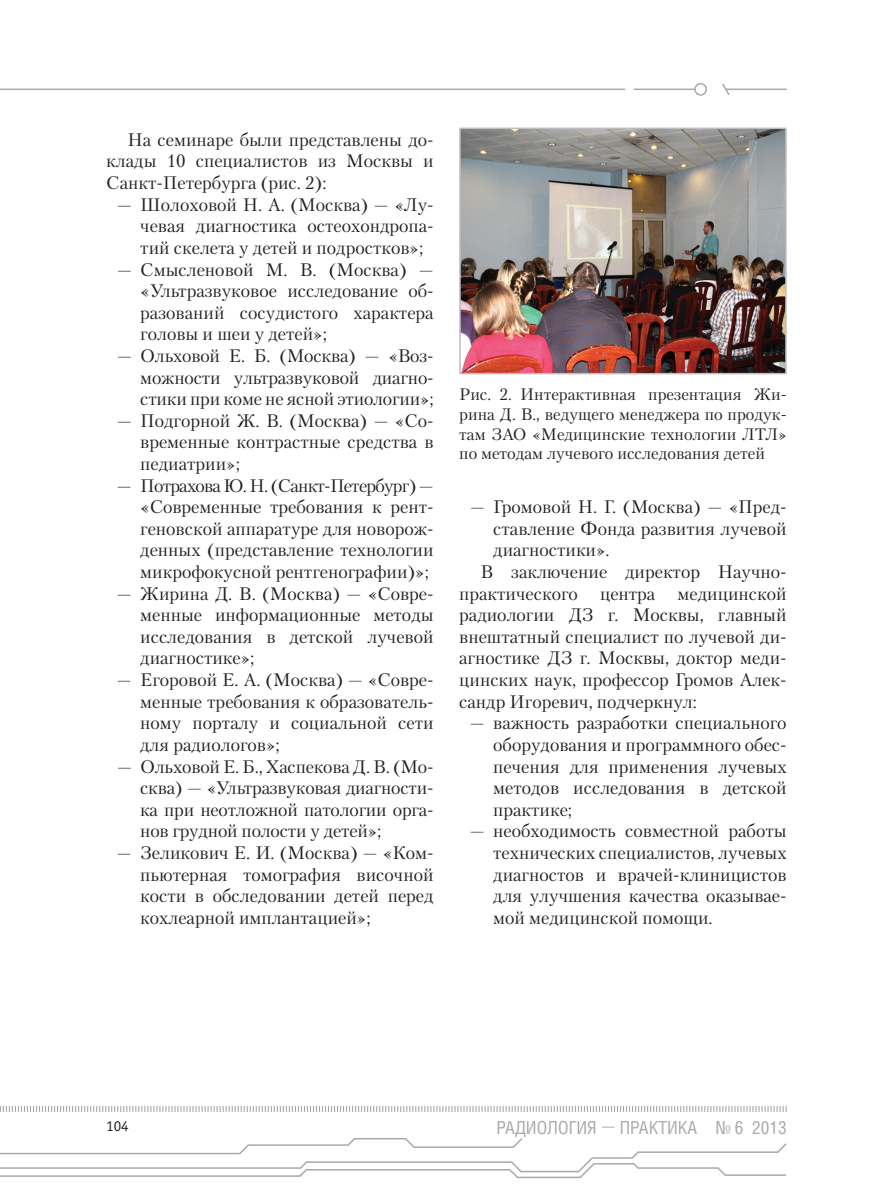
<style>
.page{position:relative;width:893px;height:1191px;background:#fff}
.page>*{position:absolute;margin:0;border:0;box-sizing:border-box;transform-origin:0 0}
.t1{font:18px/21.6px "Petersburg C";color:#231f20;text-align:justify}
.t2{font:18px "Helios Cond";color:#a8a9ad}
.t3{font:16.5px/19.8px "Petersburg C";color:#231f20;text-align:justify}
.t4{font:15px "Officina Sans C";color:#231f20}
.s1{font-family:"Petersburg C";font-weight:700}
</style>
<div class="page">
<svg style="left:0;top:1106px;width:787px;height:6px"></svg>
<svg style="left:0;top:1138px;width:787px;height:40px"></svg>
<hr style="left:0;top:89px;width:625px;height:1px;background:#a8a9ad">
<hr style="left:634px;top:89px;width:61px;height:1px;background:#a8a9ad">
<div style="left:694px;top:83px;width:13px;height:13px;border:2px solid #a8a9ad;border-radius:50%"></div>
<hr style="left:725px;top:89px;width:62px;height:1px;background:#a8a9ad">
<svg style="left:722px;top:83px;width:9px;height:12px"></svg>
<img style="left:462px;top:131px;width:322px;height:240px">
<div style="left:459px;top:128px;width:328px;height:246px;border:2px solid #bcbdc0"></div>
<p class="t1" style="left:106px;top:129px;width:329px;text-indent:21px">На семинаре были представлены до&shy;клады 10 специалистов из Москвы и Санкт-Петербурга (рис. 2):</p>
<p class="t1" style="left:140px;top:193px;width:295px;text-indent:-23px">— Шолоховой Н. А. (Москва) — «Лу&shy;чевая диагностика остеохондропа&shy;тий скелета у детей и подростков»;</p>
<p class="t1" style="left:140px;top:258px;width:295px;text-indent:-23px">— Смысленовой М. В. (Москва) — «Ультразвуковое исследование об&shy;разований сосудистого характера головы и шеи у детей»;</p>
<p class="t1" style="left:140px;top:345px;width:295px;text-indent:-23px">— Ольховой Е. Б. (Москва) — «Воз&shy;можности ультразвуковой диагно&shy;стики при коме не ясной этиологии»;</p>
<p class="t1" style="left:140px;top:409px;width:295px;text-indent:-23px">— Подгорной Ж. В. (Москва) — «Со&shy;временные контрастные средства в педиатрии»;</p>
<p class="t1" style="left:140px;top:474px;width:295px;text-indent:-23px">— Потрахова Ю. Н. (Санкт-Петербург) — «Современные требования к рент&shy;геновской аппаратуре для новорож&shy;денных (представление технологии микрофокусной рентгенографии)»;</p>
<p class="t1" style="left:140px;top:582px;width:295px;text-indent:-23px">— Жирина Д. В. (Москва) — «Совре&shy;менные информационные методы исследования в детской лучевой диагностике»;</p>
<p class="t1" style="left:140px;top:669px;width:295px;text-indent:-23px">— Егоровой Е. А. (Москва) — «Совре&shy;менные требования к образователь&shy;ному порталу и социальной сети для радиологов»;</p>
<p class="t1" style="left:140px;top:755px;width:295px;text-indent:-23px">— Ольховой Е. Б., Хаспекова Д. В. (Мо&shy;сква) — «Ультразвуковая диагности&shy;ка при неотложной патологии орга&shy;нов грудной полости у детей»;</p>
<p class="t1" style="left:140px;top:841px;width:295px;text-indent:-23px">— Зеликович Е. И. (Москва) — «Ком&shy;пьютерная томография височной кости в обследовании детей перед кохлеарной имплантацией»;</p>
<p class="t3" style="left:459px;top:384px;width:329px">Рис. 2. Интерактивная презентация Жи&shy;рина Д. В., ведущего менеджера по продук&shy;там ЗАО «Медицинские технологии ЛТЛ» по методам лучевого исследования детей</p>
<p class="t1" style="left:470px;top:496px;width:318px">— Громовой Н. Г. (Москва) — «Пред-</p>
<p class="t1" style="left:493px;top:517px;width:295px">ставление Фонда развития лучевой</p>
<p class="t1" style="left:493px;top:539px;width:118px">диагностики».</p>
<p class="t1" style="left:480px;top:561px;width:308px">В заключение директор Научно-</p>
<p class="t1" style="left:459px;top:582px;width:329px">практического центра медицинской</p>
<p class="t1" style="left:459px;top:604px;width:329px">радиологии ДЗ г. Москвы, главный</p>
<p class="t1" style="left:459px;top:625px;width:329px">внештатный специалист по лучевой ди-</p>
<p class="t1" style="left:459px;top:647px;width:329px">агностике ДЗ г. Москвы, доктор меди-</p>
<p class="t1" style="left:459px;top:669px;width:329px">цинских наук, профессор Громов Алек-</p>
<p class="t1" style="left:459px;top:690px;width:239px">сандр Игоревич, подчеркнул:</p>
<p class="t1" style="left:493px;top:712px;width:295px;text-align:left;text-indent:-23px">— важность разработки специального оборудования и программного обес&shy;печения для применения лучевых методов исследования в детской практике;</p>
<p class="t1" style="left:493px;top:820px;width:295px;text-indent:-23px">— необходимость совместной работы технических специалистов, лучевых диагностов и врачей-клиницистов для улучшения качества оказывае&shy;мой медицинской помощи.</p>
<p class="t4" style="left:106px;top:1117px;width:24px">104</p>
<p class="t2" style="left:497px;top:1116px;width:291px">РАДИОЛОГИЯ <span class="s1">—</span> ПРАКТИКА № 6 2013</p>
</div>
